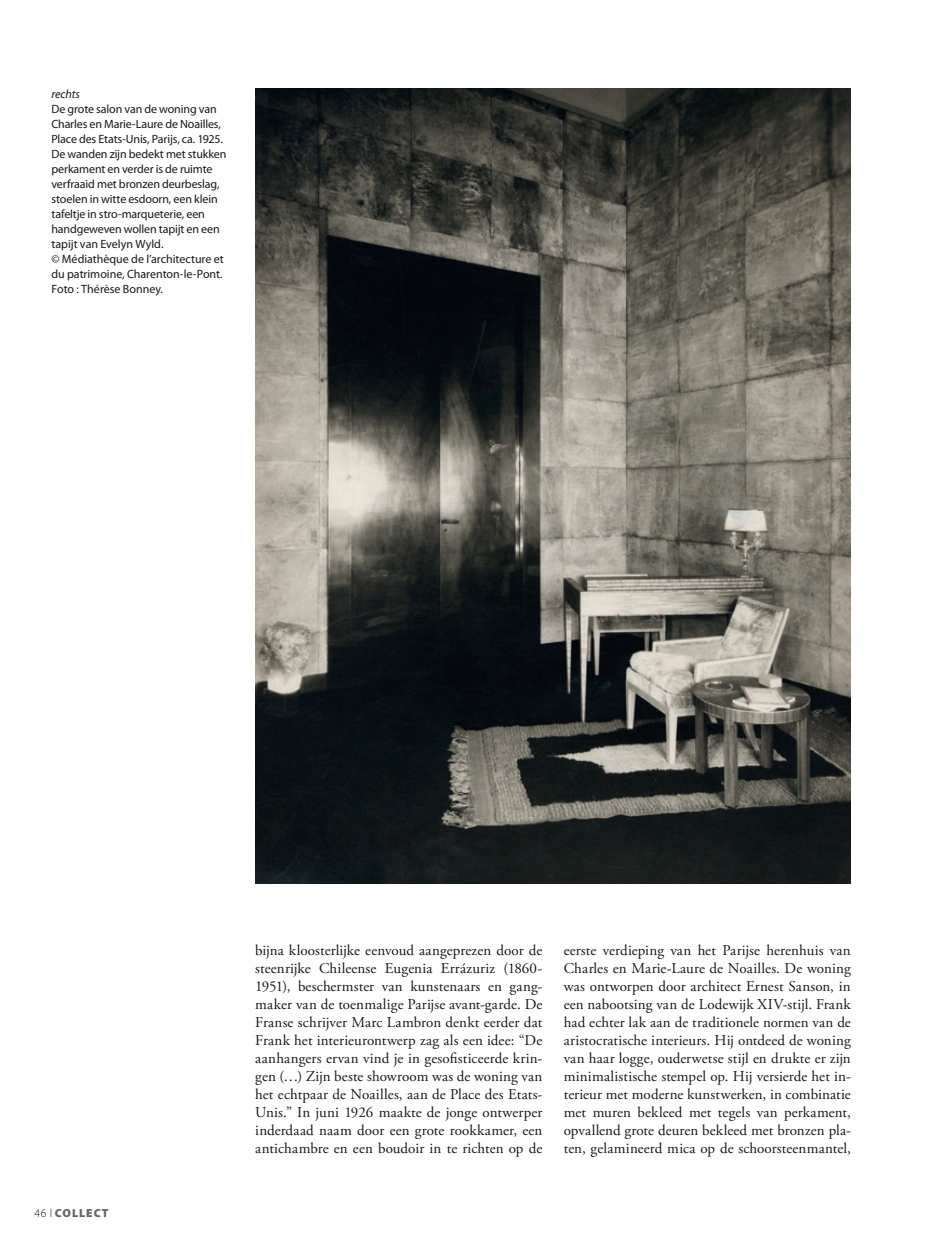
<style>
.page{position:relative;width:936px;height:1251px;background:#fff}
.page>*{position:absolute;margin:0;border:0;box-sizing:border-box;transform-origin:0 0}
.t1{font:15px/18px "Adobe Garamond Pro";color:#1a171c;text-align:justify}
.t2{font:12px/15px "Myriad Pro";letter-spacing:-.01em;color:#1a171c}
.t3{font:italic 12px "Myriad Pro";letter-spacing:-.005em;color:#1a171c}
.t4{font:900 11.7px "Myriad Pro";letter-spacing:.08em;color:#646567}
.s1{font-weight:300;color:#1a171c}
</style>
<div class="page">
<img style="left:255px;top:88px;width:595px;height:795px">
<p class="t3" style="left:51px;top:87px;width:30px">rechts</p>
<p class="t2" style="left:51px;top:101px;width:176px">De grote salon van de woning van Charles en Marie-Laure de Noailles, Place des Etats-Unis, Parijs, ca. 1925.<br>De wanden zijn bedekt met stukken perkament en verder is de ruimte verfraaid met bronzen deurbeslag, stoelen in witte esdoorn, een klein tafeltje in stro-marqueterie, een handgeweven wollen tapijt en een tapijt van Evelyn Wyld.<br>© Médiathèque de l’architecture et du patrimoine, Charenton-le-Pont.<br>Foto : Thérèse Bonney.</p>
<p class="t4" style="left:34px;top:1205px;width:75px"><span class="s1">46 l</span> COLLECT</p>
<p class="t1" style="left:255px;top:941px;width:289px">bijna kloosterlijke eenvoud aangeprezen door de steenrijke Chileense Eugenia Errázuriz (1860- 1951), beschermster van kunstenaars en gang&shy;maker van de toenmalige Parijse avant-garde. De Franse schrijver Marc Lambron denkt eerder dat Frank het interieurontwerp zag als een idee: “De aanhangers ervan vind je in gesofisticeerde krin&shy;gen (…) Zijn beste showroom was de woning van het echtpaar de Noailles, aan de Place des Etats-Unis.” In juni 1926 maakte de jonge ontwerper inderdaad naam door een grote rookkamer, een antichambre en een boudoir in te richten op de</p>
<p class="t1" style="left:563px;top:941px;width:289px">eerste verdieping van het Parijse herenhuis van Charles en Marie-Laure de Noailles. De woning was ontworpen door architect Ernest Sanson, in een nabootsing van de Lodewijk XIV-stijl. Frank had echter lak aan de traditionele normen van de aristocratische interieurs. Hij ontdeed de woning van haar logge, ouderwetse stijl en drukte er zijn minimalistische stempel op. Hij versierde het in&shy;terieur met moderne kunstwerken, in combinatie met muren bekleed met tegels van perkament, opvallend grote deuren bekleed met bronzen pla&shy;ten, gelamineerd mica op de schoorsteenmantel,</p>
</div>
